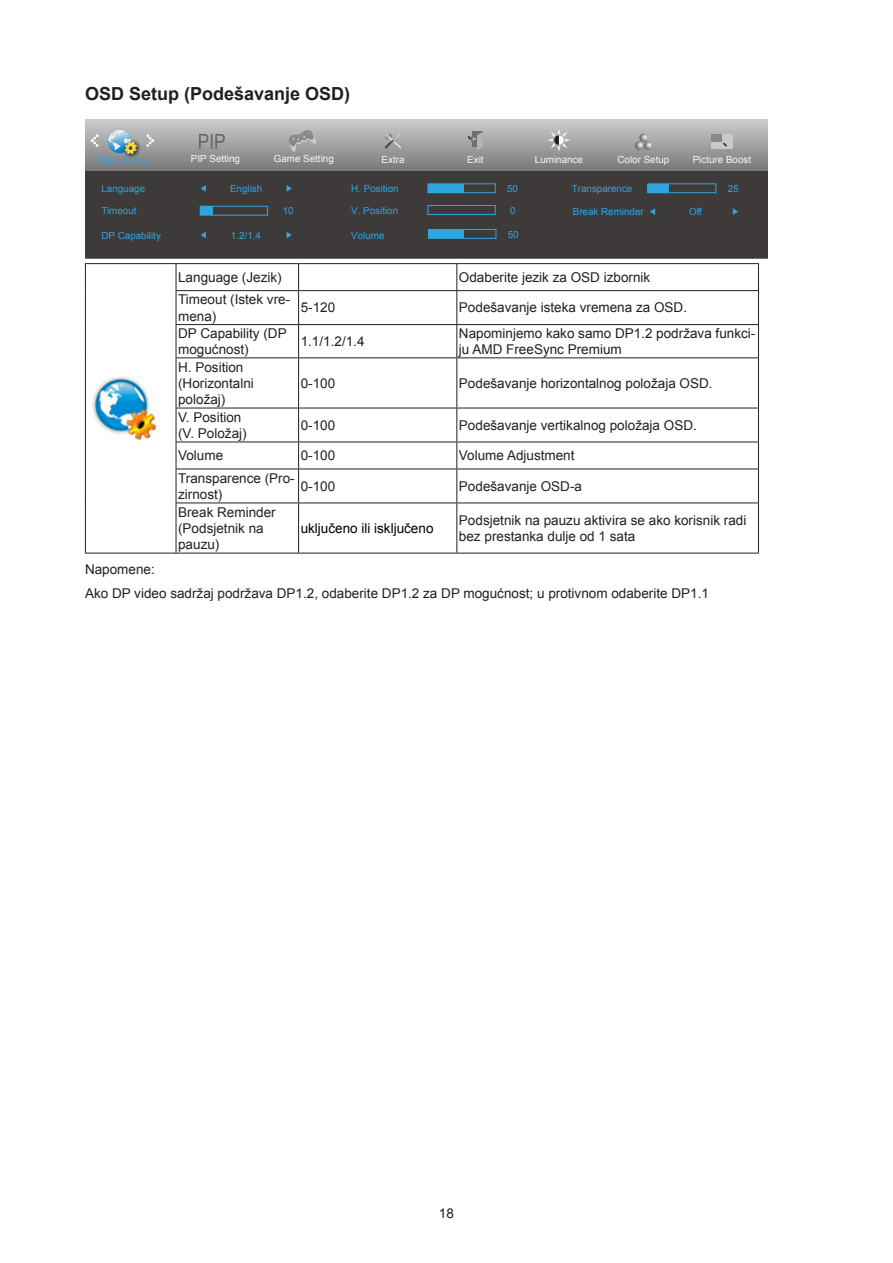
<style>
.page{position:relative;width:893px;height:1263px;background:#fff}
.page>*{position:absolute;margin:0;border:0;box-sizing:border-box;transform-origin:0 0}
.t1{font:21px "Arial Narrow";color:#686565}
.Heading_3{font:700 18px "Arial";color:#231f20}
.No_Spacing{font:13.5px/16.2px "Arial";color:#231f20}
.t2{font:13.5px "Arial";color:#000}
.t3{font:9.75px "Arial";color:#2ca6e0}
.t4{font:9.75px "Arial";color:#f7f7f7}
</style>
<div class="page">
<svg style="left:85px;top:119px;width:683px;height:53px;background:#9f9fa0"></svg>
<div style="left:85px;top:172px;width:683px;height:86px;background:#3e3a39"></div>
<svg style="left:468px;top:132px;width:15px;height:18px"></svg>
<svg style="left:384px;top:133px;width:18px;height:16px"></svg>
<svg style="left:547px;top:128px;width:24px;height:24px"></svg>
<svg style="left:635px;top:133px;width:17px;height:17px"></svg>
<div style="left:428px;top:205px;width:68px;height:10px;border:1px solid #2ca6e0"></div>
<div style="left:648px;top:184px;width:21px;height:9px;background:#2ca6e0"></div>
<div style="left:648px;top:183px;width:68px;height:10px;border:1px solid #2ca6e0"></div>
<svg style="left:201px;top:185px;width:5px;height:7px"></svg>
<svg style="left:286px;top:185px;width:6px;height:7px"></svg>
<div style="left:200px;top:206px;width:68px;height:10px;border:1px solid #2ca6e0"></div>
<div style="left:200px;top:206px;width:13px;height:9px;background:#2ca6e0"></div>
<div style="left:428px;top:183px;width:68px;height:10px;border:1px solid #2ca6e0"></div>
<div style="left:428px;top:184px;width:35px;height:9px;background:#2ca6e0"></div>
<svg style="left:650px;top:208px;width:5px;height:7px"></svg>
<svg style="left:733px;top:208px;width:5px;height:7px"></svg>
<svg style="left:91px;top:134px;width:8px;height:13px"></svg>
<svg style="left:146px;top:134px;width:8px;height:13px"></svg>
<img style="left:121px;top:138px;width:23px;height:22px">
<svg style="left:108px;top:130px;width:29px;height:24px"></svg>
<div style="left:711px;top:134px;width:21px;height:15px;background:#c8c9ca"></div>
<div style="left:711px;top:134px;width:11px;height:8px;background:#888"></div>
<svg style="left:723px;top:142px;width:4px;height:5px"></svg>
<svg style="left:201px;top:232px;width:5px;height:6px"></svg>
<svg style="left:286px;top:232px;width:6px;height:6px"></svg>
<svg style="left:289px;top:130px;width:27px;height:22px"></svg>
<div style="left:428px;top:229px;width:68px;height:10px;border:1px solid #2ca6e0"></div>
<div style="left:428px;top:229px;width:36px;height:9px;background:#2ca6e0"></div>
<hr style="left:85px;top:263px;width:91px;height:1px;background:#231f20">
<svg style="left:85px;top:264px;width:1px;height:27px"></svg>
<hr style="left:176px;top:263px;width:123px;height:1px;background:#231f20">
<svg style="left:176px;top:264px;width:1px;height:26px"></svg>
<hr style="left:299px;top:263px;width:158px;height:1px;background:#231f20">
<svg style="left:298px;top:264px;width:1px;height:26px"></svg>
<hr style="left:457px;top:263px;width:302px;height:1px;background:#231f20">
<svg style="left:456px;top:264px;width:1px;height:26px"></svg>
<svg style="left:758px;top:264px;width:1px;height:26px"></svg>
<hr style="left:85px;top:291px;width:1px;height:34px;background:#231f20">
<hr style="left:176px;top:290px;width:123px;height:1px;background:#231f20">
<hr style="left:176px;top:291px;width:1px;height:33px;background:#231f20">
<hr style="left:299px;top:290px;width:158px;height:1px;background:#231f20">
<hr style="left:298px;top:291px;width:1px;height:33px;background:#231f20">
<hr style="left:457px;top:290px;width:302px;height:1px;background:#231f20">
<hr style="left:456px;top:291px;width:1px;height:33px;background:#231f20">
<hr style="left:758px;top:291px;width:1px;height:33px;background:#231f20">
<hr style="left:85px;top:325px;width:1px;height:33px;background:#231f20">
<hr style="left:176px;top:324px;width:123px;height:1px;background:#231f20">
<hr style="left:176px;top:325px;width:1px;height:32px;background:#231f20">
<hr style="left:299px;top:324px;width:158px;height:1px;background:#231f20">
<hr style="left:298px;top:325px;width:1px;height:32px;background:#231f20">
<hr style="left:457px;top:324px;width:302px;height:1px;background:#231f20">
<hr style="left:456px;top:325px;width:1px;height:32px;background:#231f20">
<hr style="left:758px;top:325px;width:1px;height:32px;background:#231f20">
<hr style="left:85px;top:358px;width:1px;height:50px;background:#231f20">
<hr style="left:176px;top:357px;width:123px;height:1px;background:#231f20">
<hr style="left:176px;top:358px;width:1px;height:50px;background:#231f20">
<hr style="left:299px;top:357px;width:158px;height:1px;background:#231f20">
<hr style="left:298px;top:358px;width:1px;height:50px;background:#231f20">
<hr style="left:457px;top:357px;width:302px;height:1px;background:#231f20">
<hr style="left:456px;top:358px;width:1px;height:50px;background:#231f20">
<hr style="left:758px;top:358px;width:1px;height:50px;background:#231f20">
<hr style="left:85px;top:408px;width:1px;height:34px;background:#231f20">
<hr style="left:176px;top:408px;width:123px;height:1px;background:#231f20">
<hr style="left:176px;top:408px;width:1px;height:34px;background:#231f20">
<hr style="left:299px;top:408px;width:158px;height:1px;background:#231f20">
<hr style="left:298px;top:408px;width:1px;height:34px;background:#231f20">
<hr style="left:457px;top:408px;width:302px;height:1px;background:#231f20">
<hr style="left:456px;top:408px;width:1px;height:34px;background:#231f20">
<hr style="left:758px;top:408px;width:1px;height:34px;background:#231f20">
<svg style="left:85px;top:442px;width:1px;height:27px"></svg>
<hr style="left:176px;top:442px;width:123px;height:1px;background:#231f20">
<svg style="left:176px;top:442px;width:1px;height:27px"></svg>
<hr style="left:299px;top:442px;width:158px;height:1px;background:#231f20">
<svg style="left:298px;top:442px;width:1px;height:27px"></svg>
<hr style="left:457px;top:442px;width:302px;height:1px;background:#231f20">
<svg style="left:456px;top:442px;width:1px;height:27px"></svg>
<svg style="left:758px;top:442px;width:1px;height:27px"></svg>
<hr style="left:85px;top:469px;width:1px;height:34px;background:#231f20">
<hr style="left:176px;top:469px;width:123px;height:1px;background:#231f20">
<hr style="left:176px;top:469px;width:1px;height:34px;background:#231f20">
<hr style="left:299px;top:469px;width:158px;height:1px;background:#231f20">
<hr style="left:298px;top:469px;width:1px;height:34px;background:#231f20">
<hr style="left:457px;top:469px;width:302px;height:1px;background:#231f20">
<hr style="left:456px;top:469px;width:1px;height:34px;background:#231f20">
<hr style="left:758px;top:469px;width:1px;height:34px;background:#231f20">
<hr style="left:85px;top:503px;width:1px;height:50px;background:#231f20">
<hr style="left:176px;top:503px;width:123px;height:1px;background:#231f20">
<hr style="left:176px;top:503px;width:1px;height:50px;background:#231f20">
<hr style="left:299px;top:503px;width:158px;height:1px;background:#231f20">
<hr style="left:298px;top:503px;width:1px;height:50px;background:#231f20">
<hr style="left:457px;top:503px;width:302px;height:1px;background:#231f20">
<hr style="left:456px;top:503px;width:1px;height:50px;background:#231f20">
<hr style="left:758px;top:503px;width:1px;height:50px;background:#231f20">
<hr style="left:85px;top:553px;width:91px;height:1px;background:#231f20">
<hr style="left:176px;top:553px;width:123px;height:1px;background:#231f20">
<hr style="left:299px;top:553px;width:158px;height:1px;background:#231f20">
<hr style="left:457px;top:553px;width:302px;height:1px;background:#231f20">
<img style="left:92px;top:376px;width:66px;height:66px">
<p class="Heading_3" style="left:85px;top:82px;width:267px">OSD Setup (Podešavanje OSD)</p>
<p class="t1" style="left:198px;top:126px;width:29px">PIP</p>
<p class="t4" style="left:191px;top:152px;width:51px">PIP Setting</p>
<p class="t4" style="left:274px;top:152px;width:62px">Game Setting</p>
<p class="t4" style="left:382px;top:153px;width:24px">Extra</p>
<p class="t4" style="left:467px;top:153px;width:18px">Exit</p>
<p class="t4" style="left:535px;top:153px;width:50px">Luminance</p>
<p class="t4" style="left:618px;top:154px;width:53px">Color Setup</p>
<p class="t3" style="left:351px;top:182px;width:49px">H. Position</p>
<p class="t3" style="left:507px;top:182px;width:12px">50</p>
<p class="t3" style="left:351px;top:204px;width:48px">V. Position</p>
<p class="t3" style="left:510px;top:204px;width:7px">0</p>
<p class="t3" style="left:98px;top:154px;width:51px">OSD Setup</p>
<p class="t4" style="left:693px;top:154px;width:60px">Picture Boost</p>
<p class="t3" style="left:101px;top:182px;width:45px">Language</p>
<p class="t3" style="left:230px;top:182px;width:34px">English</p>
<p class="t3" style="left:572px;top:182px;width:62px">Transparence</p>
<p class="t3" style="left:728px;top:182px;width:12px">25</p>
<p class="t3" style="left:101px;top:205px;width:37px">Timeout</p>
<p class="t3" style="left:283px;top:205px;width:12px">10</p>
<p class="t3" style="left:573px;top:205px;width:72px">Break Reminder</p>
<p class="t3" style="left:689px;top:205px;width:14px">Off</p>
<p class="t3" style="left:101px;top:229px;width:61px">DP Capability</p>
<p class="t3" style="left:231px;top:229px;width:32px">1.2/1.4</p>
<p class="t3" style="left:351px;top:229px;width:35px">Volume</p>
<p class="t3" style="left:508px;top:228px;width:12px">50</p>
<p class="No_Spacing" style="left:178px;top:269px;width:105px">Language (Jezik)</p>
<p class="No_Spacing" style="left:459px;top:269px;width:193px">Odaberite jezik za OSD izbornik</p>
<p class="No_Spacing" style="left:178px;top:292px;width:114px">Timeout (Istek vre&shy;mena)</p>
<p class="No_Spacing" style="left:301px;top:300px;width:36px">5-120</p>
<p class="No_Spacing" style="left:459px;top:300px;width:230px">Podešavanje isteka vremena za OSD.</p>
<p class="No_Spacing" style="left:178px;top:326px;width:110px;line-height:15.6px">DP Capability (DP mogućnost)</p>
<p class="No_Spacing" style="left:301px;top:333px;width:65px">1.1/1.2/1.4</p>
<p class="No_Spacing" style="left:459px;top:326px;width:298px;line-height:15.6px">Napominjemo kako samo DP1.2 podržava funkci&shy;ju AMD FreeSync Premium</p>
<p class="No_Spacing" style="left:178px;top:359px;width:77px">H. Position (Horizontalni položaj)</p>
<p class="No_Spacing" style="left:301px;top:375px;width:36px">0-100</p>
<p class="No_Spacing" style="left:459px;top:375px;width:255px">Podešavanje horizontalnog položaja OSD.</p>
<p class="No_Spacing" style="left:178px;top:409px;width:70px">V. Position (V. Položaj)</p>
<p class="No_Spacing" style="left:301px;top:417px;width:36px">0-100</p>
<p class="No_Spacing" style="left:459px;top:417px;width:239px">Podešavanje vertikalnog položaja OSD.</p>
<p class="No_Spacing" style="left:178px;top:448px;width:47px">Volume</p>
<p class="No_Spacing" style="left:301px;top:448px;width:36px">0-100</p>
<p class="No_Spacing" style="left:459px;top:448px;width:117px">Volume Adjustment</p>
<p class="No_Spacing" style="left:178px;top:470px;width:118px">Transparence (Pro&shy;zirnost)</p>
<p class="No_Spacing" style="left:301px;top:478px;width:36px">0-100</p>
<p class="No_Spacing" style="left:459px;top:478px;width:125px">Podešavanje OSD-a</p>
<p class="No_Spacing" style="left:178px;top:504px;width:99px">Break Reminder (Podsjetnik na pauzu)</p>
<p class="t2" style="left:301px;top:519px;width:134px">uključeno ili isključeno</p>
<p class="No_Spacing" style="left:459px;top:512px;width:289px">Podsjetnik na pauzu aktivira se ako korisnik radi bez prestanka dulje od 1 sata</p>
<p class="No_Spacing" style="left:85px;top:561px;width:71px">Napomene:</p>
<p class="No_Spacing" style="left:85px;top:586px;width:625px">Ako DP video sadržaj podržava DP1.2, odaberite DP1.2 za DP mogućnost; u protivnom odaberite DP1.1</p>
<p class="No_Spacing" style="left:439px;top:1205px;width:17px">18</p>
</div>
